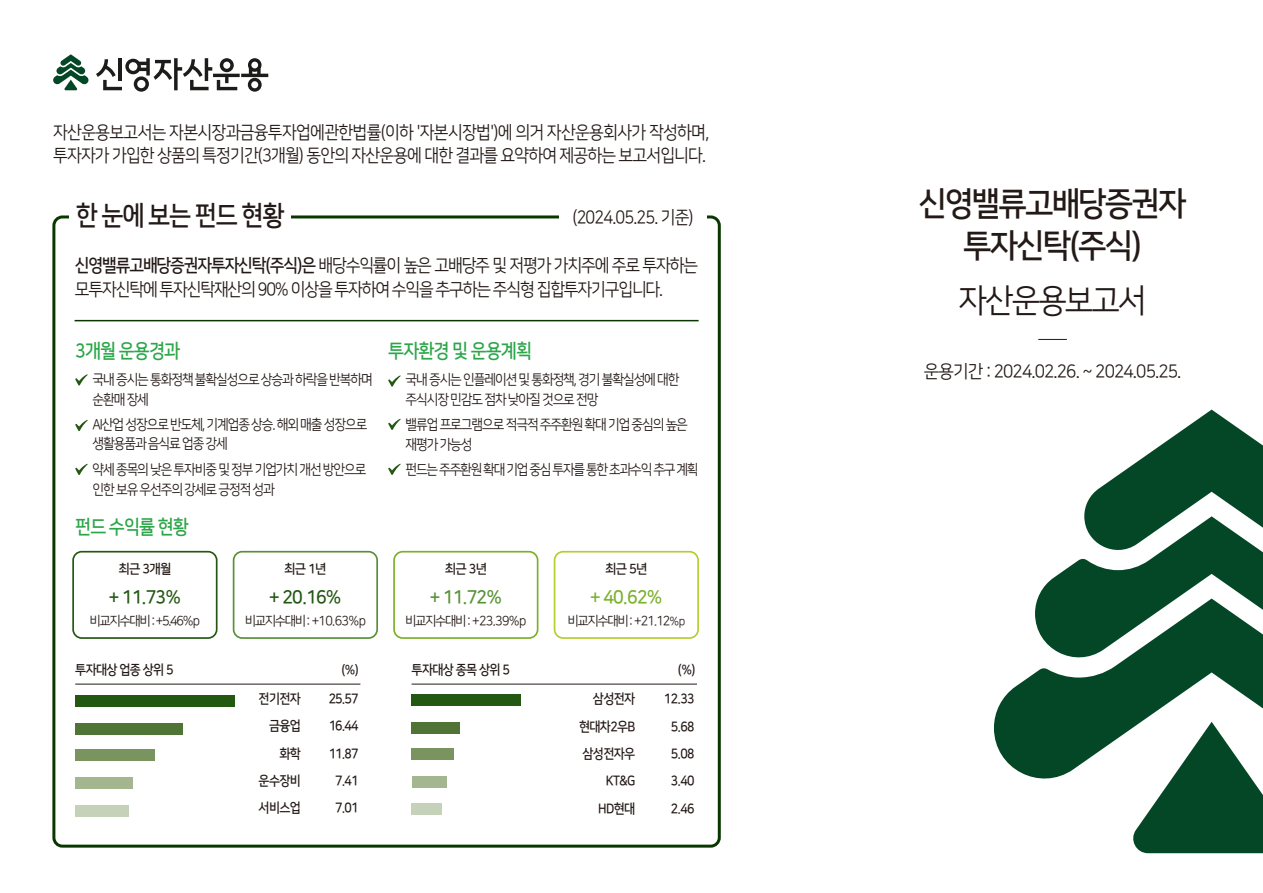
<style>
.page{position:relative;width:1263px;height:893px;background:#fff}
.page>*{position:absolute;margin:0;border:0;box-sizing:border-box;transform-origin:0 0}
.t1{font:33px "Nanum Square B";letter-spacing:-.06em;color:#231916;scale:.95 1}
.t2{font:33px "Nanum Square R";letter-spacing:-.06em;color:#231916;scale:.95 1}
.t3{font:27px "Nanum Square B";letter-spacing:-.05em;color:#231916;scale:.9 1}
.t4{font:19.5px "Nanum Square B";letter-spacing:-.05em;color:#2ca649;scale:.9 1}
.t5{font:18.45px "Nanum Square B";letter-spacing:-.05em;color:#235812;scale:.95 1}
.t6{font:18.45px "Nanum Square B";color:#579135;scale:.95 1}
.t7{font:18.45px "Nanum Square B";color:#7ab12b;scale:.95 1}
.t8{font:18px "Nanum Square R";letter-spacing:-.05em;color:#231916;scale:.9 1}
.t9{font:18px/24px "Nanum Square R";letter-spacing:-.07em;color:#231916;scale:.9 1}
.t10{font:18px "Nanum Square R";letter-spacing:-.05em;color:#231916;scale:.95 1}
.t11{font:14.25px/19.5px "Nanum Square R";letter-spacing:-.08em;color:#231916;scale:.9 1}
.t12{font:13.5px "Nanum Square B";letter-spacing:-.05em;color:#231916;scale:.9 1}
.t13{font:13.35px "Nanum Square B";color:#231916;scale:.9 1}
.t14{font:13.2px "Nanum Square R";letter-spacing:-.11em;color:#231916;scale:.95 1}
.t15{font:13.2px "Nanum Square B";letter-spacing:-.05em;color:#231916;scale:.95 1}
.t16{font:13.05px "Nanum Square B";color:#231916;scale:.9 1}
.s1{font-family:"Nanum Square B"}
.s2{font-size:11.85px}
</style>
<div class="page">
<div style="left:52px;top:215px;width:669px;height:633px;border:3px solid #083800;border-radius:9px"></div>
<div style="left:554px;top:551px;width:145px;height:88px;border:2px solid #b6cd30;border-radius:9px"></div>
<hr style="left:75px;top:320px;width:624px;height:1px;background:#083800">
<div style="left:72px;top:551px;width:146px;height:88px;border:2px solid #235812;border-radius:9px"></div>
<div style="left:233px;top:551px;width:145px;height:88px;border:2px solid #579135;border-radius:9px"></div>
<div style="left:393px;top:551px;width:145px;height:88px;border:2px solid #7ab12b;border-radius:9px"></div>
<div style="left:70px;top:195px;width:221px;height:41px;background:#fff"></div>
<div style="left:559px;top:205px;width:148px;height:24px;background:#fff"></div>
<div style="left:75px;top:695px;width:160px;height:12px;background:#235812"></div>
<div style="left:75px;top:723px;width:108px;height:12px;background:#4f7435"></div>
<div style="left:75px;top:749px;width:80px;height:12px;background:#79945f"></div>
<svg style="left:75px;top:777px;width:58px;height:12px"></svg>
<div style="left:75px;top:805px;width:54px;height:11px;background:#c6d1b9"></div>
<hr style="left:75px;top:684px;width:285px;height:1px;background:#231916">
<div style="left:412px;top:694px;width:109px;height:12px;background:#235812"></div>
<div style="left:412px;top:722px;width:48px;height:12px;background:#4f7435"></div>
<div style="left:412px;top:748px;width:42px;height:12px;background:#79945f"></div>
<div style="left:412px;top:776px;width:34px;height:12px;background:#a4b690"></div>
<div style="left:412px;top:803px;width:30px;height:12px;background:#c6d1b9"></div>
<hr style="left:412px;top:684px;width:285px;height:1px;background:#231916">
<svg style="left:75px;top:374px;width:13px;height:12px"></svg>
<svg style="left:75px;top:420px;width:13px;height:11px"></svg>
<svg style="left:75px;top:464px;width:13px;height:11px"></svg>
<svg style="left:388px;top:375px;width:13px;height:12px"></svg>
<svg style="left:388px;top:419px;width:13px;height:11px"></svg>
<svg style="left:388px;top:464px;width:13px;height:11px"></svg>
<svg style="left:1038px;top:339px;width:29px;height:1px"></svg>
<svg style="left:53px;top:54px;width:35px;height:36px"></svg>
<svg style="left:96px;top:58px;width:172px;height:34px"></svg>
<svg style="left:1133px;top:793px;width:130px;height:60px;background:#185638"></svg>
<svg style="left:994px;top:670px;width:269px;height:123px;fill:#044727"></svg>
<svg style="left:1035px;top:410px;width:228px;height:260px"></svg>
<p class="t8" style="left:53px;top:123px;width:731px">자산운용보고서는 자본시장과금융투자업에관한법률(이하 '자본시장법')에 의거 자산운용회사가 작성하며,</p>
<p class="t8" style="left:53px;top:146px;width:727px">투자자가 가입한 상품의 특정기간(3개월) 동안의 자산운용에 대한 결과를 요약하여 제공하는 보고서입니다.</p>
<p class="t3" style="left:76px;top:201px;width:233px">한 눈에 보는 펀드 현황</p>
<p class="t8" style="left:572px;top:208px;width:136px">(2024.05.25. 기준)</p>
<p class="t9" style="left:75px;top:254px;width:694px"><span class="s1">신영밸류고배당증권자투자신탁(주식)은</span> 배당수익률이 높은 고배당주 및 저평가 가치주에 주로 투자하는 모투자신탁에 투자신탁재산의 90% 이상을 투자하여 수익을 추구하는 주식형 집합투자기구입니다.</p>
<p class="t4" style="left:75px;top:341px;width:118px">3개월 운용경과</p>
<p class="t11" style="left:93px;top:371px;width:313px">국내 증시는 통화정책 불확실성으로 상승과 하락을 반복하며 순환매 장세</p>
<p class="t11" style="left:93px;top:415px;width:307px">AI산업 성장으로 반도체, 기계업종 상승. 해외 매출 성장으로 생활용품과 음식료 업종 강세</p>
<p class="t11" style="left:93px;top:460px;width:306px;line-height:20.2px">약세 종목의 낮은 투자비중 및 정부 기업가치 개선 방안으로 인한 보유 우선주의 강세로 긍정적 성과</p>
<p class="t4" style="left:75px;top:517px;width:128px">펀드 수익률 현황</p>
<p class="t15" style="left:118px;top:562px;width:57px">최근 3개월</p>
<p class="t5" style="left:109px;top:588px;width:77px">+ 11.73%</p>
<p class="t14" style="left:90px;top:614px;width:118px">비교지수대비 : +5.46%p</p>
<p class="t15" style="left:284px;top:562px;width:46px">최근 1년</p>
<p class="t5" style="left:269px;top:588px;width:77px">+ 20.16%</p>
<p class="t14" style="left:245px;top:614px;width:129px">비교지수대비 : +10.63%p</p>
<p class="t12" style="left:75px;top:663px;width:111px">투자대상 업종 상위 5</p>
<p class="t16" style="left:342px;top:663px;width:21px">(%)</p>
<p class="t12" style="left:259px;top:692px;width:49px">전기전자</p>
<p class="t12" style="left:329px;top:692px;width:35px">25.57</p>
<p class="t12" style="left:269px;top:719px;width:37px">금융업</p>
<p class="t12" style="left:329px;top:719px;width:35px">16.44</p>
<p class="t12" style="left:280px;top:746px;width:25px">화학</p>
<p class="t12" style="left:329px;top:746px;width:35px">11.87</p>
<p class="t12" style="left:259px;top:774px;width:49px">운수장비</p>
<p class="t12" style="left:335px;top:774px;width:27px">7.41</p>
<p class="t12" style="left:259px;top:801px;width:49px">서비스업</p>
<p class="t12" style="left:335px;top:801px;width:27px">7.01</p>
<p class="t4" style="left:388px;top:341px;width:161px">투자환경 및 운용계획</p>
<p class="t11" style="left:405px;top:371px;width:306px">국내 증시는 인플레이션 및 통화정책, 경기 불확실성에 대한 주식시장 민감도 점차 낮아질 것으로 전망</p>
<p class="t11" style="left:405px;top:415px;width:315px;line-height:20.2px">밸류업 프로그램으로 적극적 주주환원 확대 기업 중심의 높은 재평가 가능성</p>
<p class="t11" style="left:405px;top:460px;width:327px">펀드는 주주환원 확대 기업 중심 투자를 통한 초과수익 추구 계획</p>
<p class="t15" style="left:445px;top:562px;width:46px">최근 3년</p>
<p class="t6" style="left:430px;top:588px;width:77px">+ 11.72%</p>
<p class="t14" style="left:405px;top:614px;width:129px">비교지수대비 : +23.39%p</p>
<p class="t15" style="left:605px;top:562px;width:46px">최근 5년</p>
<p class="t7" style="left:590px;top:588px;width:77px">+ 40.62%</p>
<p class="t14" style="left:567px;top:614px;width:126px">비교지수대비 : +21.12<span class="s2">%p</span></p>
<p class="t12" style="left:412px;top:663px;width:111px">투자대상 종목 상위 5</p>
<p class="t13" style="left:678px;top:663px;width:21px">(%)</p>
<p class="t12" style="left:593px;top:692px;width:49px">삼성전자</p>
<p class="t12" style="left:664px;top:692px;width:36px">12.33</p>
<p class="t12" style="left:579px;top:719px;width:64px">현대차2우B</p>
<p class="t12" style="left:671px;top:719px;width:28px">5.68</p>
<p class="t12" style="left:582px;top:747px;width:60px">삼성전자우</p>
<p class="t12" style="left:671px;top:747px;width:28px">5.08</p>
<p class="t12" style="left:606px;top:774px;width:34px">KT&amp;G</p>
<p class="t12" style="left:671px;top:774px;width:28px">3.40</p>
<p class="t12" style="left:598px;top:801px;width:43px">HD현대</p>
<p class="t12" style="left:671px;top:801px;width:28px">2.46</p>
<p class="t1" style="left:918px;top:186px;width:284px">신영밸류고배당증권자</p>
<p class="t1" style="left:963px;top:228px;width:190px">투자신탁(주식)</p>
<p class="t2" style="left:958px;top:283px;width:200px">자산운용보고서</p>
<p class="t10" style="left:924px;top:362px;width:273px">운용기간 : 2024.02.26. ~ 2024.05.25.</p>
</div>
